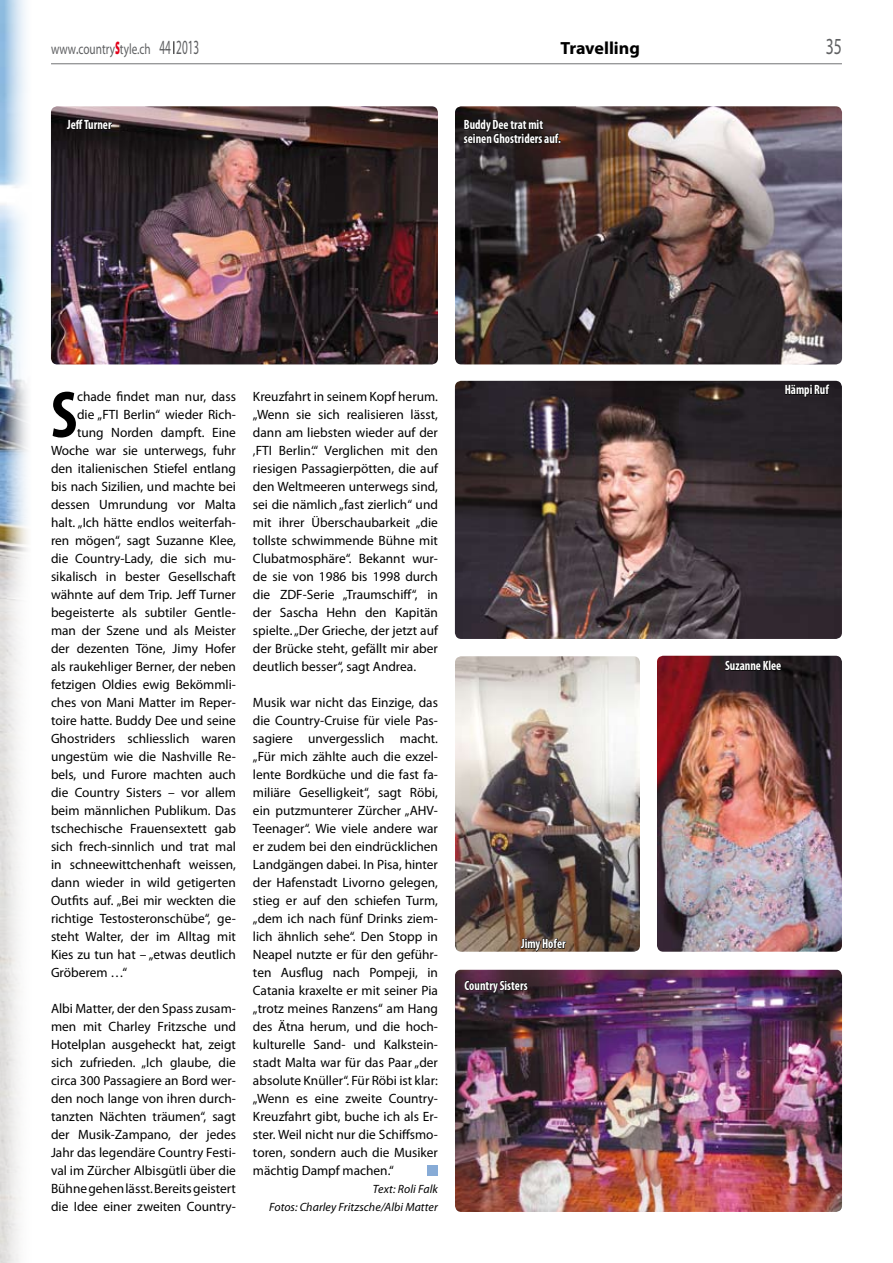
<style>
.page{position:relative;width:893px;height:1263px;background:#fff}
.page>*{position:absolute;margin:0;border:0;box-sizing:border-box;transform-origin:0 0}
.t1{font:700 condensed 66.9px "Myriad Pro";color:#000}
.t2{font:23.1px "Myriad Pro";color:#5f6062;scale:.68 1}
.t3{font:700 17.7px "Myriad Pro";color:#000}
.t4{font:15px "Myriad Pro";color:#5f6062;scale:.75 1}
.t5{font:13.5px/18px "Myriad Pro";color:#000;text-align:justify}
.t6{font:700 condensed 13.5px/13.5px "Myriad Pro";color:#fff;scale:.9 1}
.t7{font:italic 12px/18px "Myriad Pro";letter-spacing:.005em;color:#000;text-align:right}
.s1{font-size:20.25px}
.s2{font-weight:700;font-size:24.9px;color:#e2001a}
</style>
<div class="page">
<hr style="left:51px;top:63px;width:791px;height:1px;background:#727375">
<svg style="left:174px;top:41px;width:1px;height:13px"></svg>
<img style="left:0;top:0;width:28px;height:502px">
<div style="left:428px;top:1165px;width:10px;height:10px;background:#87abd6"></div>
<img style="left:455px;top:656px;width:185px;height:296px">
<svg style="left:520px;top:938px;width:46px;height:14px"></svg>
<svg style="left:0;top:502px;width:28px;height:761px"></svg>
<img style="left:657px;top:656px;width:185px;height:296px">
<img style="left:51px;top:106px;width:387px;height:258px">
<img style="left:455px;top:106px;width:387px;height:258px">
<img style="left:455px;top:970px;width:387px;height:242px">
<img style="left:455px;top:381px;width:387px;height:258px">
<svg style="left:724px;top:657px;width:58px;height:14px"></svg>
<svg style="left:785px;top:381px;width:45px;height:21px"></svg>
<svg style="left:463px;top:115px;width:98px;height:39px"></svg>
<svg style="left:66px;top:116px;width:46px;height:25px"></svg>
<svg style="left:464px;top:976px;width:64px;height:25px"></svg>
<p class="t4" style="left:51px;top:40px;width:199px">www<span class="s1">.</span>country<span class="s2">s</span>tyle.ch <span class="s1">44 2013</span></p>
<h3 class="t3" style="left:560px;top:36px;width:81px">Travelling</h3>
<h2 class="t2" style="left:826px;top:32px;width:25px">35</h2>
<p class="t6" style="left:67px;top:118px;width:51px">Jeff Turner</p>
<p class="t6" style="left:464px;top:118px;width:109px">Buddy Dee trat mit seinen Ghostriders auf.</p>
<h1 class="t1" style="left:51px;top:373px;width:28px">S</h1>
<p class="t5" style="left:77px;top:387px;width:160px">chade findet man nur, dass</p>
<p class="t5" style="left:77px;top:405px;width:160px">die „FTI Berlin“ wieder Rich-</p>
<p class="t5" style="left:77px;top:423px;width:160px">tung Norden dampft. Eine</p>
<p class="t5" style="left:51px;top:441px;width:186px">Woche war sie unterwegs, fuhr</p>
<p class="t5" style="left:51px;top:459px;width:186px">den italienischen Stiefel entlang</p>
<p class="t5" style="left:51px;top:477px;width:186px">bis nach Sizilien, und machte bei</p>
<p class="t5" style="left:51px;top:495px;width:186px">dessen Umrundung vor Malta</p>
<p class="t5" style="left:51px;top:513px;width:186px">halt. „Ich hätte endlos weiterfah-</p>
<p class="t5" style="left:51px;top:531px;width:186px">ren mögen“, sagt Suzanne Klee,</p>
<p class="t5" style="left:51px;top:549px;width:186px">die Country-Lady, die sich mu-</p>
<p class="t5" style="left:51px;top:567px;width:186px">sikalisch in bester Gesellschaft</p>
<p class="t5" style="left:51px;top:585px;width:186px">wähnte auf dem Trip. Jeff Turner</p>
<p class="t5" style="left:51px;top:603px;width:186px">begeisterte als subtiler Gentle-</p>
<p class="t5" style="left:51px;top:621px;width:186px">man der Szene und als Meister</p>
<p class="t5" style="left:51px;top:639px;width:186px">der dezenten Töne, Jimy Hofer</p>
<p class="t5" style="left:51px;top:657px;width:186px">als raukehliger Berner, der neben</p>
<p class="t5" style="left:51px;top:675px;width:186px">fetzigen Oldies ewig Bekömmli-</p>
<p class="t5" style="left:51px;top:693px;width:186px">ches von Mani Matter im Reper-</p>
<p class="t5" style="left:51px;top:711px;width:186px">toire hatte. Buddy Dee und seine</p>
<p class="t5" style="left:51px;top:729px;width:186px">Ghostriders schliesslich waren</p>
<p class="t5" style="left:51px;top:747px;width:186px">ungestüm wie die Nashville Re-</p>
<p class="t5" style="left:51px;top:765px;width:186px">bels, und Furore machten auch</p>
<p class="t5" style="left:51px;top:783px;width:186px">die Country Sisters – vor allem</p>
<p class="t5" style="left:51px;top:801px;width:186px">beim männlichen Publikum. Das</p>
<p class="t5" style="left:51px;top:819px;width:186px">tschechische Frauensextett gab</p>
<p class="t5" style="left:51px;top:837px;width:186px">sich frech-sinnlich und trat mal</p>
<p class="t5" style="left:51px;top:855px;width:186px">in schneewittchenhaft weissen,</p>
<p class="t5" style="left:51px;top:873px;width:186px">dann wieder in wild getigerten</p>
<p class="t5" style="left:51px;top:891px;width:186px">Outfits auf. „Bei mir weckten die</p>
<p class="t5" style="left:51px;top:909px;width:186px">richtige Testosteronschübe“, ge-</p>
<p class="t5" style="left:51px;top:927px;width:186px">steht Walter, der im Alltag mit</p>
<p class="t5" style="left:51px;top:945px;width:186px">Kies zu tun hat – „etwas deutlich</p>
<p class="t5" style="left:51px;top:963px;width:78px">Gröberem …“</p>
<p class="t5" style="left:51px;top:999px;width:186px">Albi Matter, der den Spass zusam&shy;men mit Charley Fritzsche und Hotelplan ausgeheckt hat, zeigt sich zufrieden. „Ich glaube, die circa 300 Passagiere an Bord wer&shy;den noch lange von ihren durch&shy;tanzten Nächten träumen“, sagt der Musik-Zampano, der jedes Jahr das legendäre Country Festi&shy;val im Zürcher Albisgütli über die Bühne gehen lässt. Bereits geistert die Idee einer zweiten Country-</p>
<p class="t5" style="left:253px;top:387px;width:186px">Kreuzfahrt in seinem Kopf herum. „Wenn sie sich realisieren lässt, dann am liebsten wieder auf der ‚FTI Berlin‘.“ Verglichen mit den riesigen Passagierpötten, die auf den Weltmeeren unterwegs sind, sei die nämlich „fast zierlich“ und mit ihrer Überschaubarkeit „die tollste schwimmende Bühne mit Clubatmosphäre“. Bekannt wur&shy;de sie von 1986 bis 1998 durch die ZDF-Serie „Traumschiff“, in der Sascha Hehn den Kapitän spielte. „Der Grieche, der jetzt auf der Brücke steht, gefällt mir aber deutlich besser“, sagt Andrea.</p>
<p class="t5" style="left:253px;top:693px;width:186px">Musik war nicht das Einzige, das die Country-Cruise für viele Pas&shy;sagiere unvergesslich macht. „Für mich zählte auch die exzel&shy;lente Bordküche und die fast fa&shy;miliäre Geselligkeit“, sagt Röbi, ein putzmunterer Zürcher „AHV-Teenager“. Wie viele andere war er zudem bei den eindrücklichen Landgängen dabei. In Pisa, hinter der Hafenstadt Livorno gelegen, stieg er auf den schiefen Turm, „dem ich nach fünf Drinks ziem&shy;lich ähnlich sehe“. Den Stopp in Neapel nutzte er für den geführ&shy;ten Ausflug nach Pompeji, in Catania kraxelte er mit seiner Pia „trotz meines Ranzens“ am Hang des Ätna herum, und die hoch&shy;kulturelle Sand- und Kalkstein&shy;stadt Malta war für das Paar „der absolute Knüller“. Für Röbi ist klar: „Wenn es eine zweite Country-Kreuzfahrt gibt, buche ich als Er&shy;ster. Weil nicht nur die Schiffsmo&shy;toren, sondern auch die Musiker mächtig Dampf machen.“</p>
<p class="t7" style="left:269px;top:1180px;width:170px">Text: Roli Falk<br>Fotos: Charley Fritzsche/Albi Matter</p>
<p class="t6" style="left:521px;top:937px;width:51px">Jimy Hofer</p>
<p class="t6" style="left:465px;top:978px;width:72px">Country Sisters</p>
<p class="t6" style="left:785px;top:383px;width:51px">Hämpi Ruf</p>
<p class="t6" style="left:725px;top:659px;width:64px">Suzanne Klee</p>
</div>
